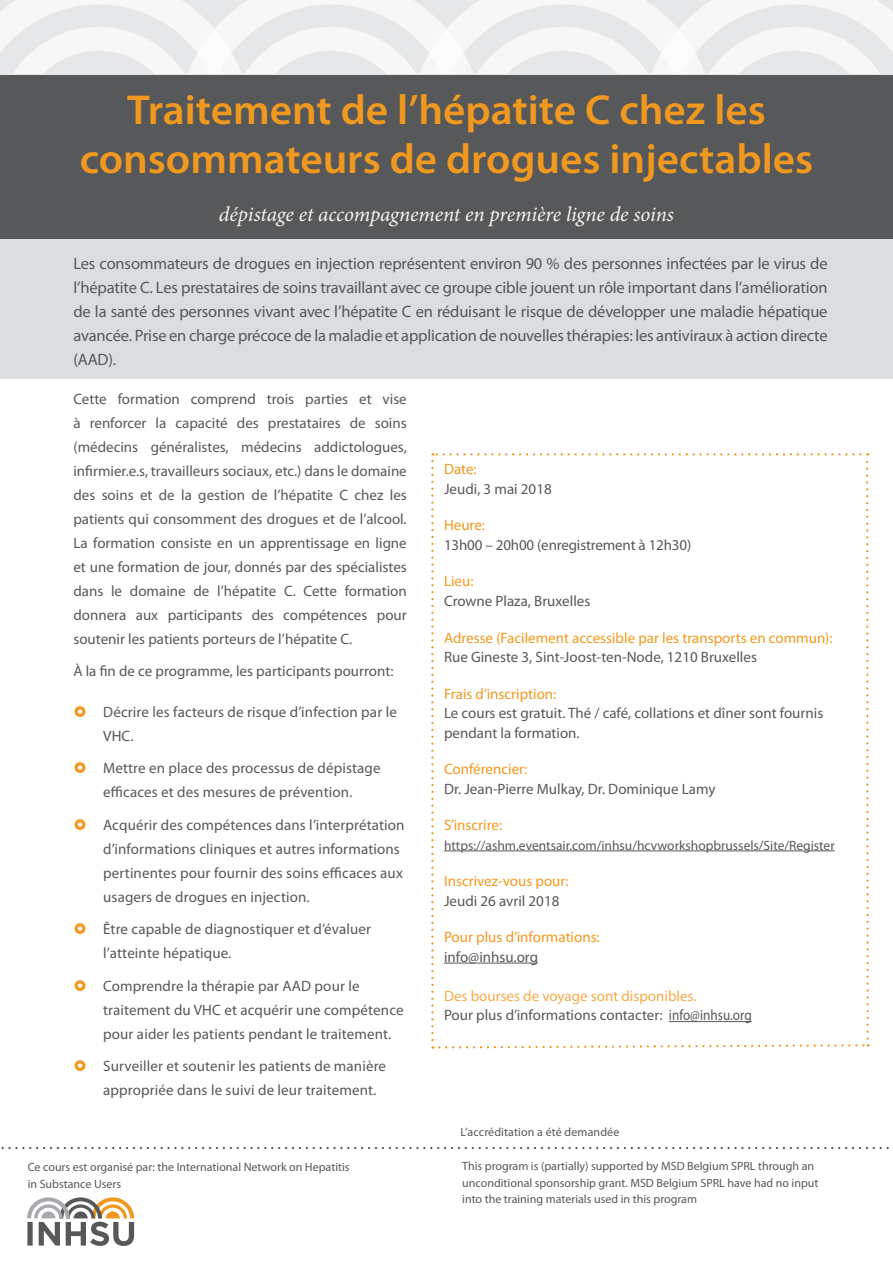
<style>
.page{position:relative;width:893px;height:1263px;background:#fff}
.page>*{position:absolute;margin:0;border:0;box-sizing:border-box;transform-origin:0 0}
.t1{font:600 42px/49.5px "Myriad Pro";color:#f1991f;text-align:center}
.t2{font:italic 21px "Minion Pro";letter-spacing:-.005em;color:#f5f5f6}
.t3{font:16.5px/24px "Myriad Pro";letter-spacing:-.01em;color:#57585a;text-align:justify}
.BULLET_POINTS{font:15px/24px "Myriad Pro";letter-spacing:.01em;color:#57585a}
.t4{font:15px/19.5px "Myriad Pro";color:#f1991f}
.Numbers{font:15px "Myriad Pro";color:#57585a}
.BULLET_POINTS-2{font:15px/19.5px "Myriad Pro";letter-spacing:-.01em;color:#57585a}
.t5{font:13.5px "Myriad Pro";color:#57585a}
.Numbers-2{font:12px/16.5px "Myriad Pro";color:#57585a}
.BULLET_POINTS-3{font:12px/16.5px "Myriad Pro";color:#57585a}
.s1{color:#f1991f}
.s2{color:#57585a}
.s3{color:#f5ab4b}
</style>
<div class="page">
<svg style="left:431px;top:453px;width:439px;height:596px"></svg>
<div style="left:0;top:74px;width:893px;height:206px;background:#57585a"></div>
<div style="left:0;top:239px;width:893px;height:139px;background:#dcdddf"></div>
<svg style="left:1px;top:1147px;width:888px;height:2px"></svg>
<svg style="left:27px;top:1197px;width:107px;height:49px"></svg>
<svg style="left:0;top:0;width:893px;height:74px"></svg>
<hr style="left:444px;top:850px;width:391px;height:1px;background:#57585a">
<hr style="left:444px;top:963px;width:94px;height:1px;background:#57585a">
<hr style="left:669px;top:1021px;width:83px;height:1px;background:#57585a">
<p class="t1" style="left:80px;top:84px;width:735px">Traitement de l’hépatite C chez les consommateurs de drogues injectables</p>
<p class="t2" style="left:219px;top:200px;width:456px">dépistage et accompagnement en première ligne de soins</p>
<p class="t3" style="left:73px;top:251px;width:756px">Les consommateurs de drogues en injection représentent environ 90 % des personnes infectées par le virus de l’hépatite C. Les prestataires de soins travaillant avec ce groupe cible jouent un rôle important dans l’amélioration de la santé des personnes vivant avec l’hépatite C en réduisant le risque de développer une maladie hépatique avancée. Prise en charge précoce de la maladie et application de nouvelles thérapies: les antiviraux à action directe (AAD).</p>
<p class="BULLET_POINTS" style="left:73px;top:387px;width:335px;text-align:justify">Cette formation comprend trois parties et vise à renforcer la capacité des prestataires de soins (médecins généralistes, médecins addictologues, infirmier.e.s, travailleurs sociaux, etc.) dans le domaine des soins et de la gestion de l’hépatite C chez les patients qui consomment des drogues et de l’alcool.<br>La formation consiste en un apprentissage en ligne et une formation de jour, donnés par des spécialistes dans le domaine de l’hépatite C. Cette formation donnera aux participants des compétences pour soutenir les patients porteurs de l’hépatite C.</p>
<p class="Numbers" style="left:73px;top:661px;width:322px">À la fin de ce programme, les participants pourront:</p>
<p class="BULLET_POINTS" style="left:103px;top:699px;width:295px">Décrire les facteurs de risque d’infection par le<br>VHC.</p>
<p class="BULLET_POINTS" style="left:103px;top:756px;width:279px">Mettre en place des processus de dépistage efficaces et des mesures de prévention.</p>
<p class="BULLET_POINTS" style="left:103px;top:812px;width:303px">Acquérir des compétences dans l’interprétation d’informations cliniques et autres informations pertinentes pour fournir des soins efficaces aux usagers de drogues en injection.</p>
<p class="BULLET_POINTS" style="left:103px;top:917px;width:269px">Être capable de diagnostiquer et d’évaluer l’atteinte hépatique.</p>
<p class="BULLET_POINTS" style="left:103px;top:973px;width:302px">Comprendre la thérapie par AAD pour le traitement du VHC et acquérir une compétence pour aider les patients pendant le traitement.</p>
<p class="BULLET_POINTS" style="left:103px;top:1054px;width:284px">Surveiller et soutenir les patients de manière appropriée dans le suivi de leur traitement.</p>
<p class="BULLET_POINTS-3" style="left:28px;top:1159px;width:323px">Ce cours est organisé par: the International Network on Hepatitis in Substance Users</p>
<p class="BULLET_POINTS" style="left:444px;top:459px;width:109px;line-height:19.5px"><span class="s1">Date:<br></span>Jeudi, 3 mai 2018</p>
<p class="BULLET_POINTS-2" style="left:444px;top:515px;width:249px"><span class="s1">Heure:<br></span>13h00 – 20h00 (enregistrement à 12h30)</p>
<p class="BULLET_POINTS" style="left:444px;top:571px;width:148px;line-height:19.5px"><span class="s1">Lieu:<br></span>Crowne Plaza, Bruxelles</p>
<p class="t4" style="left:444px;top:627px;width:390px">Adresse (Facilement accessible par les transports en commun):<br><span class="s2">Rue Gineste 3, Sint-Joost-ten-Node, 1210 Bruxelles</span></p>
<p class="BULLET_POINTS" style="left:444px;top:683px;width:381px;line-height:19.5px"><span class="s1">Frais d’inscription:<br></span>Le cours est gratuit. Thé / café, collations et dîner sont fournis pendant la formation.</p>
<p class="BULLET_POINTS" style="left:444px;top:759px;width:273px;line-height:19.5px"><span class="s1">Conférencier:<br></span>Dr. Jean-Pierre Mulkay, Dr. Dominique Lamy</p>
<p class="t4" style="left:444px;top:815px;width:60px">S’inscrire:</p>
<p class="t5" style="left:444px;top:837px;width:392px">https://ashm.eventsair.com/inhsu/hcvworkshopbrussels/Site/Register</p>
<p class="t4" style="left:444px;top:871px;width:126px">Inscrivez-vous pour:<br><span class="s2">Jeudi 26 avril 2018</span></p>
<p class="t4" style="left:444px;top:927px;width:157px">Pour plus d’informations: <span class="s2">info@inhsu.org</span></p>
<p class="BULLET_POINTS" style="left:444px;top:985px;width:309px;line-height:19.5px"><span class="s3">Des bourses de voyage sont disponibles.<br></span>Pour plus d’informations contacter: info@inhsu.org</p>
<p class="BULLET_POINTS-3" style="left:461px;top:1124px;width:160px">L’accréditation a été demandée</p>
<p class="Numbers-2" style="left:462px;top:1158px;width:358px">This program is (partially) supported by MSD Belgium SPRL through an unconditional sponsorship grant. MSD Belgium SPRL have had no input into the training materials used in this program</p>
</div>
